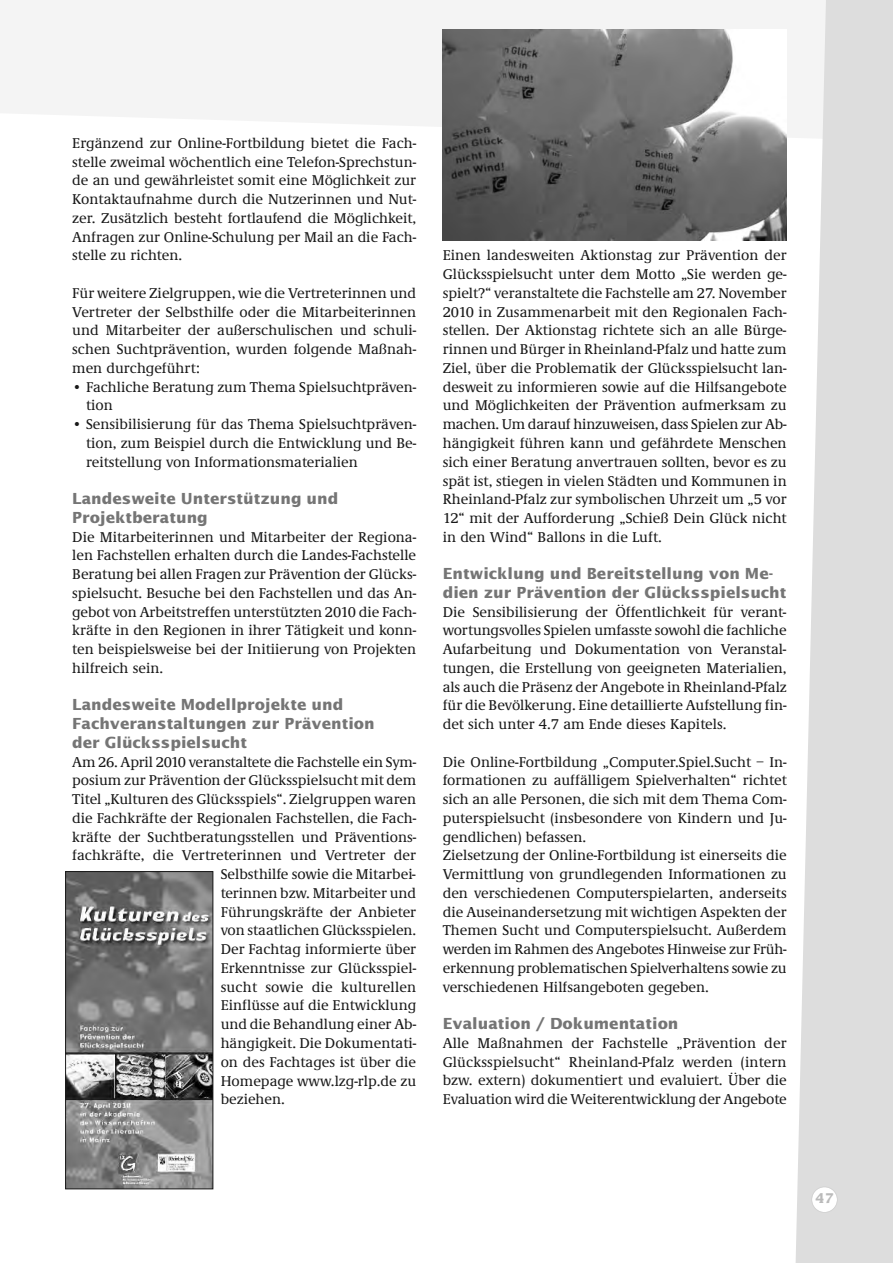
<style>
.page{position:relative;width:893px;height:1263px;background:#fff}
.page>*{position:absolute;margin:0;border:0;box-sizing:border-box;transform-origin:0 0}
.t1{font:700 15.3px/18.8px "Lucida Sans";color:#757575}
.t2{font:500 14.7px/18.8px "Demos EF";color:#191919;text-align:justify}
.t3{font:700 13.5px "Lucida";color:#bababa}
</style>
<div class="page">
<svg style="left:0;top:0;width:795px;height:137px;fill:#f4f4f4"></svg>
<img style="left:67px;top:873px;width:144px;height:314px">
<div style="left:65px;top:871px;width:148px;height:318px;border:1px solid #191919"></div>
<img style="left:442px;top:30px;width:345px;height:210px">
<svg style="left:795px;top:0;width:98px;height:1263px;fill:#ddd"></svg>
<div style="left:812px;top:1187px;width:25px;height:25px;background:#fff;border-radius:50%"></div>
<div style="left:811px;top:1186px;width:27px;height:27px;border:2px solid #d1d1d1;border-radius:50%"></div>
<p class="t2" style="left:72px;top:133px;width:345px">Ergänzend zur Online-Fortbildung bietet die Fach&shy;stelle zweimal wöchentlich eine Telefon-Sprechstun&shy;de an und gewährleistet somit eine Möglichkeit zur Kontaktaufnahme durch die Nutzerinnen und Nut&shy;zer. Zusätzlich besteht fortlaufend die Möglichkeit, Anfragen zur Online-Schulung per Mail an die Fach&shy;stelle zu richten.</p>
<p class="t2" style="left:72px;top:283px;width:345px">Für weitere Zielgruppen, wie die Vertreterinnen und Vertreter der Selbsthilfe oder die Mitarbeiterinnen und Mitarbeiter der außerschulischen und schuli&shy;schen Suchtprävention, wurden folgende Maßnah&shy;men durchgeführt:</p>
<p class="t2" style="left:86px;top:377px;width:332px;text-indent:-14px">• Fachliche Beratung zum Thema Spielsuchtpräven&shy;tion</p>
<p class="t2" style="left:86px;top:415px;width:332px;text-indent:-14px">• Sensibilisierung für das Thema Spielsuchtpräven&shy;tion, zum Beispiel durch die Entwicklung und Be&shy;reitstellung von Informationsmaterialien</p>
<p class="t1" style="left:72px;top:490px;width:268px">Landesweite Unterstützung und<br>Projektberatung</p>
<p class="t2" style="left:72px;top:527px;width:345px">Die Mitarbeiterinnen und Mitarbeiter der Regiona&shy;len Fachstellen erhalten durch die Landes-Fachstelle Beratung bei allen Fragen zur Prävention der Glücks&shy;spielsucht. Besuche bei den Fachstellen und das An&shy;gebot von Arbeitstreffen unterstützten 2010 die Fach&shy;kräfte in den Regionen in ihrer Tätigkeit und konn&shy;ten beispielsweise bei der Initiierung von Projekten hilfreich sein.</p>
<p class="t1" style="left:72px;top:696px;width:304px">Landesweite Modellprojekte und<br>Fachveranstaltungen zur Prävention der Glücksspielsucht</p>
<p class="t2" style="left:72px;top:752px;width:345px">Am 26. April 2010 veranstaltete die Fachstelle ein Sym-</p>
<p class="t2" style="left:72px;top:771px;width:345px">posium zur Prävention der Glücksspielsucht mit dem</p>
<p class="t2" style="left:72px;top:790px;width:345px">Titel „Kulturen des Glücksspiels“. Zielgruppen waren</p>
<p class="t2" style="left:72px;top:808px;width:345px">die Fachkräfte der Regionalen Fachstellen, die Fach-</p>
<p class="t2" style="left:72px;top:827px;width:345px">kräfte der Suchtberatungsstellen und Präventions-</p>
<p class="t2" style="left:72px;top:846px;width:345px">fachkräfte, die Vertreterinnen und Vertreter der</p>
<p class="t2" style="left:221px;top:865px;width:196px">Selbsthilfe sowie die Mitarbei-</p>
<p class="t2" style="left:221px;top:883px;width:197px">terinnen bzw. Mitarbeiter und</p>
<p class="t2" style="left:221px;top:902px;width:197px">Führungskräfte der Anbieter</p>
<p class="t2" style="left:221px;top:921px;width:197px">von staatlichen Glücksspielen.</p>
<p class="t2" style="left:221px;top:940px;width:197px">Der Fachtag informierte über</p>
<p class="t2" style="left:221px;top:958px;width:197px">Erkenntnisse zur Glücksspiel-</p>
<p class="t2" style="left:221px;top:977px;width:197px">sucht sowie die kulturellen</p>
<p class="t2" style="left:221px;top:996px;width:197px">Einflüsse auf die Entwicklung</p>
<p class="t2" style="left:221px;top:1015px;width:197px">und die Behandlung einer Ab-</p>
<p class="t2" style="left:221px;top:1033px;width:197px">hängigkeit. Die Dokumentati-</p>
<p class="t2" style="left:221px;top:1052px;width:197px">on des Fachtages ist über die</p>
<p class="t2" style="left:221px;top:1071px;width:197px">Homepage www.lzg-rlp.de zu</p>
<p class="t2" style="left:221px;top:1090px;width:66px">beziehen.</p>
<p class="t2" style="left:443px;top:246px;width:345px">Einen landesweiten Aktionstag zur Prävention der Glücksspielsucht unter dem Motto „Sie werden ge&shy;spielt?“ veranstaltete die Fachstelle am 27. November 2010 in Zusammenarbeit mit den Regionalen Fach&shy;stellen. Der Aktionstag richtete sich an alle Bürge&shy;rinnen und Bürger in Rheinland-Pfalz und hatte zum Ziel, über die Problematik der Glücksspielsucht lan&shy;desweit zu informieren sowie auf die Hilfsangebote und Möglichkeiten der Prävention aufmerksam zu machen. Um darauf hinzuweisen, dass Spielen zur Ab&shy;hängigkeit führen kann und gefährdete Menschen sich einer Beratung anvertrauen sollten, bevor es zu spät ist, stiegen in vielen Städten und Kommunen in Rheinland-Pfalz zur symbolischen Uhrzeit um „5 vor 12“ mit der Aufforderung „Schieß Dein Glück nicht in den Wind“ Ballons in die Luft.</p>
<p class="t1" style="left:443px;top:565px;width:345px">Entwicklung und Bereitstellung von Me&shy;dien zur Prävention der Glücksspielsucht</p>
<p class="t2" style="left:443px;top:602px;width:345px">Die Sensibilisierung der Öffentlichkeit für verant&shy;wortungsvolles Spielen umfasste sowohl die fachliche Aufarbeitung und Dokumentation von Veranstal&shy;tungen, die Erstellung von geeigneten Materialien, als auch die Präsenz der Angebote in Rheinland-Pfalz für die Bevölkerung. Eine detaillierte Aufstellung fin&shy;det sich unter 4.7 am Ende dieses Kapitels.</p>
<p class="t2" style="left:443px;top:752px;width:345px;text-align:left">Die Online-Fortbildung „Computer.Spiel.Sucht – In&shy;formationen zu auffälligem Spielverhalten“ richtet sich an alle Personen, die sich mit dem Thema Com&shy;puterspielsucht (insbesondere von Kindern und Ju&shy;gendlichen) befassen.<br>Zielsetzung der Online-Fortbildung ist einerseits die Vermittlung von grundlegenden Informationen zu den verschiedenen Computerspielarten, anderseits die Auseinandersetzung mit wichtigen Aspekten der Themen Sucht und Computerspielsucht. Außerdem werden im Rahmen des Angebotes Hinweise zur Früh&shy;erkennung problematischen Spielverhaltens sowie zu verschiedenen Hilfsangeboten gegeben.</p>
<p class="t1" style="left:443px;top:1015px;width:237px">Evaluation / Dokumentation</p>
<p class="t2" style="left:443px;top:1033px;width:345px">Alle Maßnahmen der Fachstelle „Prävention der Glücksspielsucht“ Rheinland-Pfalz werden (intern bzw. extern) dokumentiert und evaluiert. Über die Evaluation wird die Weiterentwicklung der Angebote</p>
<p class="t3" style="left:815px;top:1190px;width:20px">47</p>
</div>
